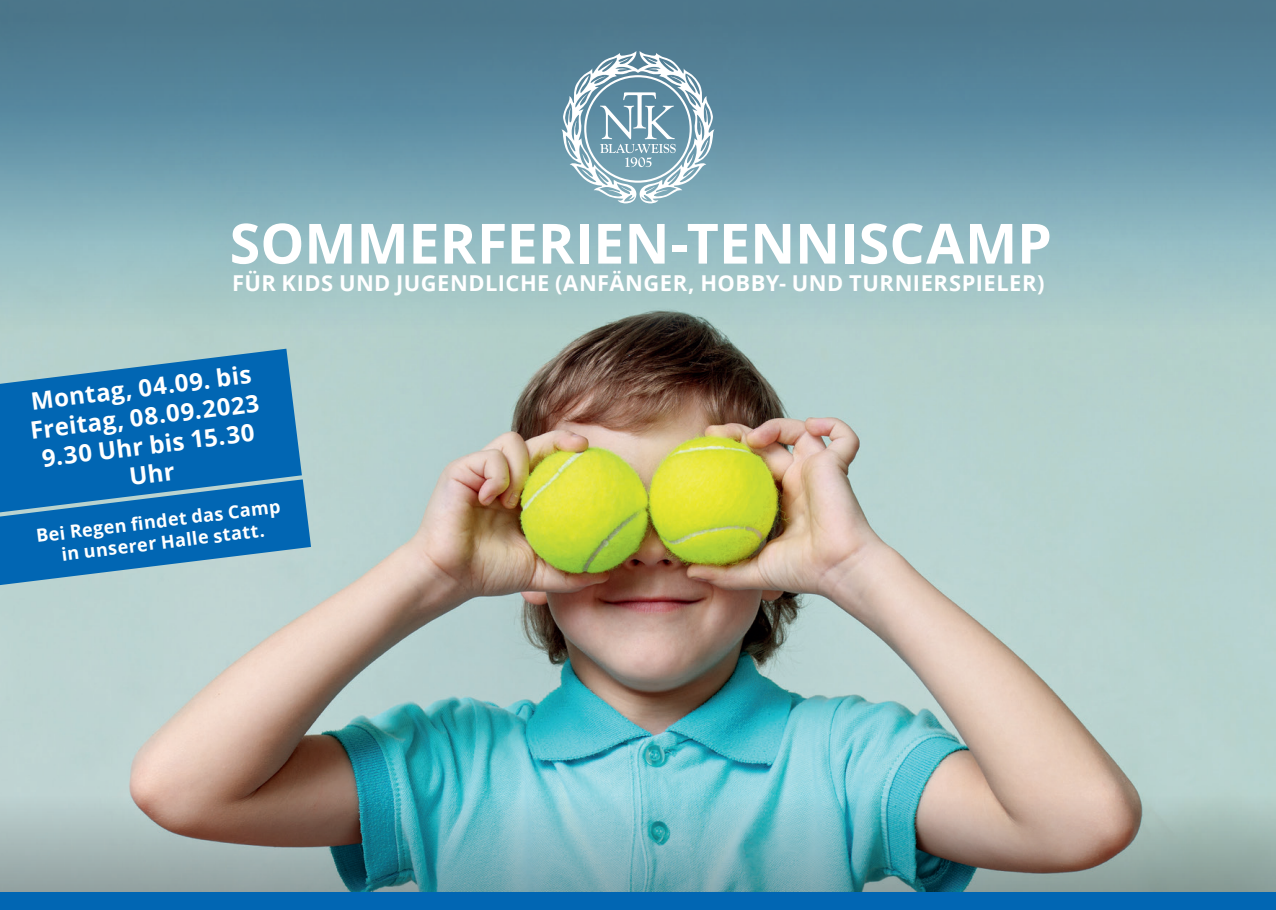
<style>
.page{position:relative;width:1276px;height:910px;background:#fff}
.page>*{position:absolute;margin:0;border:0;box-sizing:border-box;transform-origin:0 0}
.t1{font:700 55.5px "Open Sans";color:#fff}
.t2{font:700 24px/28.8px "Open Sans";color:#fff;text-align:center}
.t3{font:700 21.9px "Open Sans";letter-spacing:.02em;color:#fff}
.t4{font:700 18px/21.6px "Open Sans";color:#fff;text-align:center}
</style>
<div class="page">
<img style="left:0;top:338px;width:1276px;height:455px">
<img style="left:0;top:793px;width:1276px;height:100px">
<svg style="left:0;top:244px;width:1276px;height:94px;background:#a3c4c4"></svg>
<div style="left:0;top:0;width:1276px;height:244px;background:linear-gradient(to bottom,#406e86,#8bb8c4)"></div>
<div style="left:0;top:893px;width:1276px;height:17px;background:#0166b3"></div>
<svg style="left:0;top:349px;width:302px;height:130px;background:#1c76b6"></svg>
<svg style="left:0;top:479px;width:311px;height:106px;background:#2a7eb9"></svg>
<svg style="left:561px;top:51px;width:153px;height:152px"></svg>
<h1 class="t1" style="left:230px;top:204px;width:824px">SOMMERFERIEN-TENNISCAMP</h1>
<p class="t3" style="left:232px;top:267px;width:814px">FÜR KIDS UND JUGENDLICHE (ANFÄNGER, HOBBY- UND TURNIERSPIELER)</p>
<p class="t2" style="left:25px;top:387px;width:232px;rotate:-7deg">Montag, 04.09. bis<br>Freitag, 08.09.2023<br>9.30 Uhr bis 15.30<br>Uhr</p>
<p class="t4" style="left:35px;top:525px;width:247px;rotate:-7deg">Bei Regen fi ndet das Camp in unserer Halle statt.</p>
</div>
